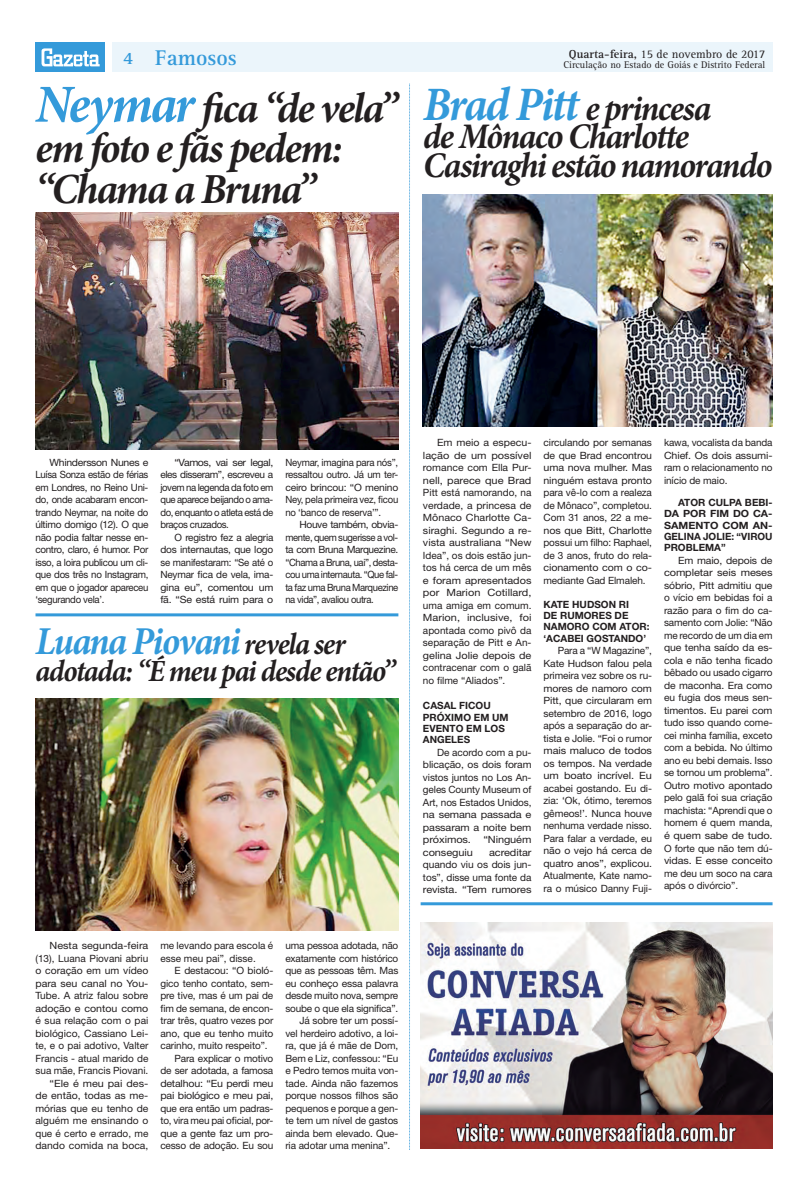
<style>
.page{position:relative;width:808px;height:1191px;background:#fff}
.page>*{position:absolute;margin:0;border:0;box-sizing:border-box;transform-origin:0 0}
.t1{font:italic 700 42.9px/40.6px "Minion Pro";letter-spacing:-.045em;color:#231f20;scale:.96 1}
.t2{font:italic 700 39.5px "Minion Pro";letter-spacing:-.045em;color:#349ada;scale:.93 1}
.t3{font:italic 700 36px/28.6px "Minion Pro";letter-spacing:-.045em;color:#231f20;scale:.94 1}
.t4{font:italic 700 30.9px "Minion Pro";letter-spacing:-.04em;color:#231f20;scale:.93 1}
.t5{font:700 22px "Rotis Serif";color:#349ada}
.t6{font:700 18px "Rotis Serif";color:#349ada}
.t7{font:12px "Rotis Serif";color:#231f20}
.Notinhas_famosos{font:10px/12.5px "Helvetica Neue";letter-spacing:-.01em;color:#231f20;text-align:justify}
.Notinhas_famosos-2{font:10px/12.5px "Helvetica Neue";letter-spacing:-.01em;color:#231f20;text-align:justify;scale:1.05 1}
.Notinhas_famosos-3{font:10px/12.5px "Helvetica Neue";letter-spacing:-.01em;color:#231f20;text-align:justify;scale:1.06 1}
.Notinhas_famosos-4{font:10px/12.5px "Helvetica Neue";letter-spacing:-.01em;color:#231f20;text-align:justify;scale:1.08 1}
.Notinhas_famosos-5{font:10px/12.5px "Helvetica Neue";letter-spacing:-.01em;color:#231f20;text-align:justify;scale:.96 1}
.Notinhas_famosos-6{font:10px/12.5px "Helvetica Neue";letter-spacing:-.01em;color:#231f20;text-align:justify;scale:1.09 1}
.Intertítulo{font:700 10px/11.3px "Helvetica Neue";color:#231f20}
.Notinhas_famosos-7{font:10px/12.5px "Helvetica Neue";letter-spacing:-.01em;color:#231f20;text-align:justify;scale:1.1 1}
.Notinhas_famosos-8{font:700 10px/11.3px "Helvetica Neue";color:#231f20;text-align:justify}
.t8{font:10px "Rotis Serif";color:#231f20}
.s1{font-weight:700}
.s2{font-size:53.5px;color:#349ada}
.s3{font-size:48px;color:#349ada}
.s4{font-size:30.9px;color:#231f20}
</style>
<div class="page">
<svg style="left:409px;top:84px;width:1px;height:1066px"></svg>
<div style="left:112px;top:43px;width:660px;height:29px;background:#ebf5fb"></div>
<div style="left:35px;top:43px;width:70px;height:29px;background:#349ada"></div>
<svg style="left:42px;top:48px;width:58px;height:18px"></svg>
<hr style="left:36px;top:613px;width:362px;height:3px;background:#349ada">
<img style="left:421px;top:922px;width:351px;height:226px">
<hr style="left:421px;top:902px;width:351px;height:3px;background:#349ada">
<img style="left:423px;top:194px;width:349px;height:233px">
<img style="left:35px;top:212px;width:363px;height:237px">
<img style="left:36px;top:698px;width:362px;height:232px">
<p class="t7" style="left:569px;top:47px;width:198px"><span class="s1">Quarta-feira,</span> 15 de novembro de 2017</p>
<p class="t6" style="left:123px;top:48px;width:12px">4</p>
<p class="t5" style="left:155px;top:45px;width:83px">Famosos</p>
<p class="t8" style="left:563px;top:59px;width:203px">Circulação no Estado de Goiás e Distrito Federal</p>
<p class="t1" style="left:35px;top:87px;width:379px"><span class="s2">Neymar</span> fica “de vela” em foto e fãs pedem: “Chama a Bruna”</p>
<p class="t3" style="left:423px;top:93px;width:373px"><span class="s3">Brad Pitt</span> e princesa<br>de Mônaco Charlotte<br>Casiraghi estão namorando</p>
<p class="Notinhas_famosos-5" style="left:285px;top:456px;width:119px">Neymar, imagina para nós”, ressaltou outro. Já um ter&shy;ceiro brincou: “O menino Ney, pela primeira vez, ficou no ‘banco de reserva’”.</p>
<p class="Notinhas_famosos" style="left:285px;top:518px;width:114px;text-indent:14px">Houve também, obvia&shy;mente, quem sugerisse a vol&shy;ta com Bruna Marquezine. “Chama a Bruna, uai”, desta&shy;cou uma internauta. “Que fal&shy;ta faz uma Bruna Marquezine na vida”, avaliou outra.</p>
<p class="t2" style="left:36px;top:613px;width:335px">Luana Piovani <span class="s4">revela ser</span></p>
<p class="t4" style="left:36px;top:649px;width:389px">adotada: “É meu pai desde então”</p>
<p class="Notinhas_famosos-2" style="left:35px;top:456px;width:109px;text-indent:14px">Whindersson Nunes e Luísa Sonza estão de férias em Londres, no Reino Uni&shy;do, onde acabaram encon&shy;trando Neymar, na noite do último domigo (12). O que não podia faltar nesse en&shy;contro, claro, é humor. Por isso, a loira publicou um cli&shy;que dos três no Instagram, em que o jogador apareceu ‘segurando vela’.</p>
<p class="Notinhas_famosos-3" style="left:160px;top:456px;width:108px;text-indent:14px">“Vamos, vai ser legal, eles disseram”, escreveu a jovem na legenda da foto em que aparece beijando o ama&shy;do, enquanto o atleta está de braços cruzados.</p>
<p class="Notinhas_famosos" style="left:160px;top:531px;width:114px;text-indent:14px">O registro fez a alegria dos internautas, que logo se manifestaram: “Se até o Neymar fica de vela, ima&shy;gina eu”, comentou um fã. “Se está ruim para o</p>
<p class="Notinhas_famosos-4" style="left:35px;top:939px;width:106px;text-indent:14px">Nesta segunda-feira (13), Luana Piovani abriu o coração em um vídeo para seu canal no You-Tube. A atriz falou sobre adoção e contou como é sua relação com o pai biológico, Cassiano Lei&shy;te, e o pai adotivo, Valter Francis - atual marido de sua mãe, Francis Piovani.</p>
<p class="Notinhas_famosos-6" style="left:35px;top:1076px;width:105px;text-indent:14px">“Ele é meu pai des&shy;de então, todas as me&shy;mórias que eu tenho de alguém me ensinando o que é certo e errado, me dando comida na boca,</p>
<p class="Notinhas_famosos" style="left:160px;top:939px;width:114px">me levando para escola é esse meu pai”, disse.</p>
<p class="Notinhas_famosos" style="left:160px;top:964px;width:114px;text-indent:14px">E destacou: “O bioló&shy;gico tenho contato, sem&shy;pre tive, mas é um pai de fim de semana, de encon&shy;trar três, quatro vezes por ano, que eu tenho muito carinho, muito respeito”.</p>
<p class="Notinhas_famosos" style="left:160px;top:1051px;width:114px;text-indent:14px">Para explicar o motivo de ser adotada, a famosa detalhou: “Eu perdi meu pai biológico e meu pai, que era então um padras&shy;to, vira meu pai oficial, por&shy;que a gente faz um pro&shy;cesso de adoção. Eu sou</p>
<p class="Notinhas_famosos" style="left:285px;top:939px;width:114px">uma pessoa adotada, não exatamente com histórico que as pessoas têm. Mas eu conheço essa palavra desde muito nova, sempre soube o que ela significa”.</p>
<p class="Notinhas_famosos" style="left:285px;top:1014px;width:114px;text-indent:14px">Já sobre ter um possí&shy;vel herdeiro adotivo, a loi&shy;ra, que já é mãe de Dom, Bem e Liz, confessou: “Eu e Pedro temos muita von&shy;tade. Ainda não fazemos porque nossos filhos são pequenos e porque a gen&shy;te tem um nível de gastos ainda bem elevado. Que&shy;ria adotar uma menina”.</p>
<p class="Notinhas_famosos-3" style="left:423px;top:436px;width:104px;text-indent:14px">Em meio a especu&shy;lação de um possível romance com Ella Pur&shy;nell, parece que Brad Pitt está namorando, na verdade, a princesa de Mônaco Charlotte Ca&shy;siraghi. Segundo a re&shy;vista australiana “New Idea”, os dois estão jun&shy;tos há cerca de um mês e foram apresentados por Marion Cotillard, uma amiga em comum.<br>Marion, inclusive, foi apontada como pivô da separação de Pitt e An&shy;gelina Jolie depois de contracenar com o galã no filme “Aliados”.</p>
<p class="Intertítulo" style="left:423px;top:700px;width:87px">CASAL FICOU<br>PRÓXIMO EM UM<br>EVENTO EM LOS<br>ANGELES</p>
<p class="Notinhas_famosos" style="left:423px;top:746px;width:110px;text-indent:14px">De acordo com a pu&shy;blicação, os dois foram vistos juntos no Los An&shy;geles County Museum of Art, nos Estados Unidos, na semana passada e passaram a noite bem próximos. “Ninguém conseguiu</p>
<p class="Notinhas_famosos-7" style="left:423px;top:846px;width:100px;text-indent:66px">acreditar quando viu os dois jun&shy;tos”, disse uma fonte da revista. “Tem rumores</p>
<p class="Notinhas_famosos" style="left:543px;top:436px;width:110px">circulando por semanas de que Brad encontrou uma nova mulher. Mas ninguém estava pronto para vê-lo com a realeza de Mônaco”, completou.<br>Com 31 anos, 22 a me&shy;nos que Bitt, Charlotte possui um filho: Raphael, de 3 anos, fruto do rela&shy;cionamento com o co&shy;mediante Gad Elmaleh.</p>
<p class="Intertítulo" style="left:543px;top:598px;width:107px">KATE HUDSON RI<br>DE RUMORES DE<br>NAMORO COM ATOR: ‘ACABEI GOSTANDO’</p>
<p class="Notinhas_famosos" style="left:543px;top:644px;width:110px;text-indent:14px">Para a “W Magazine”, Kate Hudson falou pela primeira vez sobre os ru&shy;mores de namoro com Pitt, que circularam em setembro de 2016, logo após a separação do ar&shy;tista e Jolie. “Foi o rumor mais maluco de todos os tempos. Na verdade um boato incrível. Eu acabei gostando. Eu di&shy;zia: ‘Ok, ótimo, teremos gêmeos!’. Nunca houve nenhuma verdade nisso.<br>Para falar a verdade, eu não o vejo há cerca de quatro anos”, explicou.<br>Atualmente, Kate namo&shy;ra o músico Danny Fuji-</p>
<p class="Notinhas_famosos" style="left:664px;top:436px;width:110px">kawa, vocalista da banda Chief. Os dois assumi&shy;ram o relacionamento no início de maio.</p>
<p class="Notinhas_famosos-8" style="left:664px;top:497px;width:110px;text-indent:14px">ATOR CULPA BEBI-DA POR FIM DO CA-SAMENTO COM AN-GELINA JOLIE: “VIROU PROBLEMA”</p>
<p class="Notinhas_famosos-2" style="left:664px;top:554px;width:105px;text-indent:14px">Em maio, depois de completar seis meses sóbrio, Pitt admitiu que o vício em bebidas foi a razão para o fim do ca&shy;samento com Jolie: “Não me recordo de um dia em que tenha saído da es&shy;cola e não tenha ficado bêbado ou usado cigarro de maconha. Era como eu fugia dos meus sen&shy;timentos. Eu parei com tudo isso quando come&shy;cei minha família, exceto com a bebida. No último ano eu bebi demais. Isso se tornou um problema”.<br>Outro motivo apontado pelo galã foi sua criação machista: “Aprendi que o homem é quem manda, é quem sabe de tudo.<br>O forte que não tem dú&shy;vidas. E esse conceito me deu um soco na cara após o divórcio”.</p>
</div>
